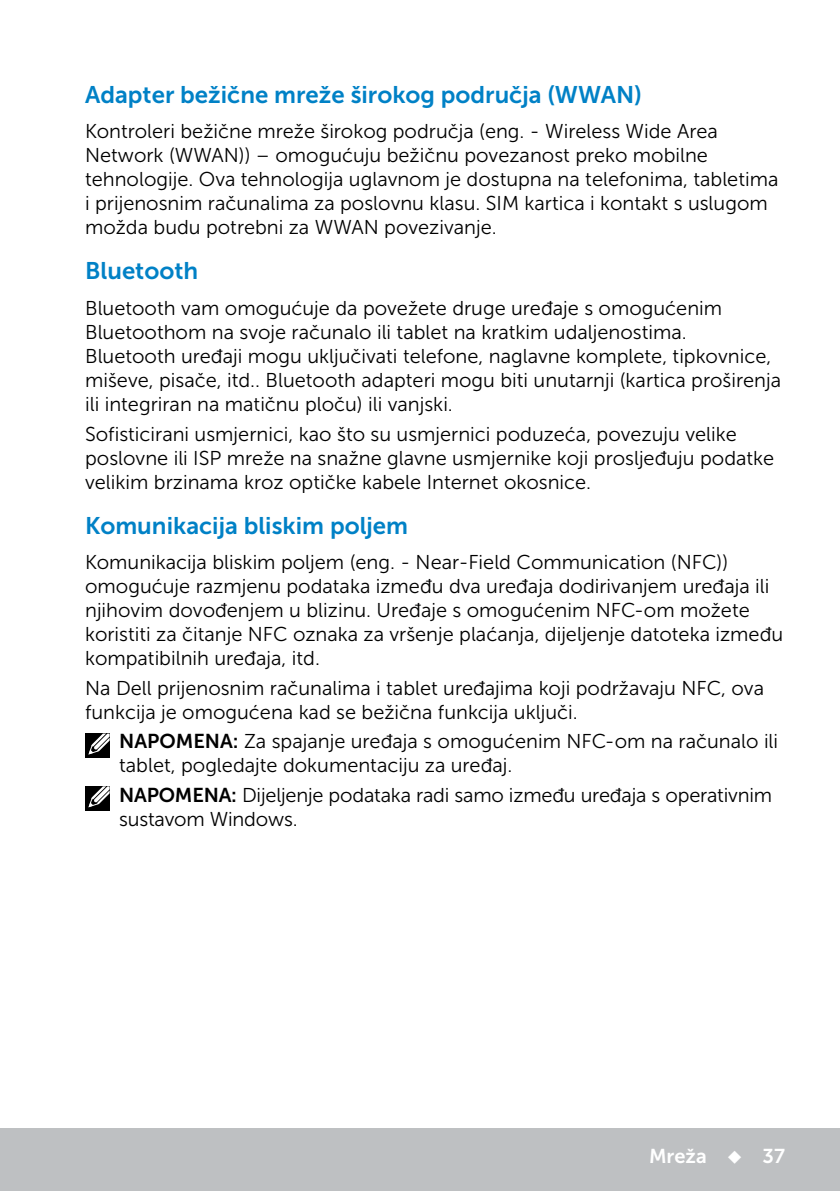
<style>
.page{position:relative;width:840px;height:1191px;background:#fff}
.page>*{position:absolute;margin:0;border:0;box-sizing:border-box;transform-origin:0 0}
.Head2{font:24px "Museo Sans For Dell 700";color:#0081c6}
.Paragraph{font:20px/24px "Museo Sans For Dell 300";color:#000}
.Note{font:20px/24px "Museo Sans For Dell 300";color:#000}
.t1{font:20px "Museo Sans For Dell 700";color:#fff}
.s1{font-family:"Museo Sans For Dell 700"}
</style>
<div class="page">
<div style="left:0;top:1128px;width:839px;height:63px;background:#bec0c2"></div>
<div style="left:85px;top:733px;width:24px;height:25px;background:#000"></div>
<svg style="left:88px;top:733px;width:22px;height:22px"></svg>
<div style="left:85px;top:786px;width:24px;height:25px;background:#000"></div>
<svg style="left:88px;top:786px;width:22px;height:22px"></svg>
<p class="Head2" style="left:85px;top:81px;width:558px">Adapter bežične mreže širokog područja (WWAN)</p>
<p class="Paragraph" style="left:85px;top:120px;width:694px">Kontroleri bežične mreže širokog područja (eng. - Wireless Wide Area Network (WWAN)) – omogućuju bežičnu povezanost preko mobilne tehnologije. Ova tehnologija uglavnom je dostupna na telefonima, tabletima i prijenosnim računalima za poslovnu klasu. SIM kartica i kontakt s uslugom možda budu potrebni za WWAN povezivanje.</p>
<p class="Head2" style="left:85px;top:258px;width:114px">Bluetooth</p>
<p class="Paragraph" style="left:85px;top:296px;width:697px">Bluetooth vam omogućuje da povežete druge uređaje s omogućenim Bluetoothom na svoje računalo ili tablet na kratkim udaljenostima.<br>Bluetooth uređaji mogu uključivati telefone, naglavne komplete, tipkovnice, miševe, pisače, itd.. Bluetooth adapteri mogu biti unutarnji (kartica proširenja ili integriran na matičnu ploču) ili vanjski.</p>
<p class="Paragraph" style="left:85px;top:422px;width:690px">Sofisticirani usmjernici, kao što su usmjernici poduzeća, povezuju velike poslovne ili ISP mreže na snažne glavne usmjernike koji prosljeđuju podatke velikim brzinama kroz optičke kabele Internet okosnice.</p>
<p class="Head2" style="left:85px;top:512px;width:324px">Komunikacija bliskim poljem</p>
<p class="Paragraph" style="left:85px;top:550px;width:699px">Komunikacija bliskim poljem (eng. - Near-Field Communication (NFC)) omogućuje razmjenu podataka između dva uređaja dodirivanjem uređaja ili njihovim dovođenjem u blizinu. Uređaje s omogućenim NFC-om možete koristiti za čitanje NFC oznaka za vršenje plaćanja, dijeljenje datoteka između kompatibilnih uređaja, itd.</p>
<p class="Paragraph" style="left:85px;top:676px;width:680px">Na Dell prijenosnim računalima i tablet uređajima koji podržavaju NFC, ova funkcija je omogućena kad se bežična funkcija uključi.</p>
<p class="Note" style="left:119px;top:729px;width:660px"><span class="s1">NAPOMENA:</span> Za spajanje uređaja s omogućenim NFC-om na računalo ili tablet, pogledajte dokumentaciju za uređaj.</p>
<p class="Note" style="left:119px;top:783px;width:654px"><span class="s1">NAPOMENA:</span> Dijeljenje podataka radi samo između uređaja s operativnim sustavom Windows.</p>
<p class="t1" style="left:648px;top:1144px;width:137px">Mreža ◆ 37</p>
</div>
